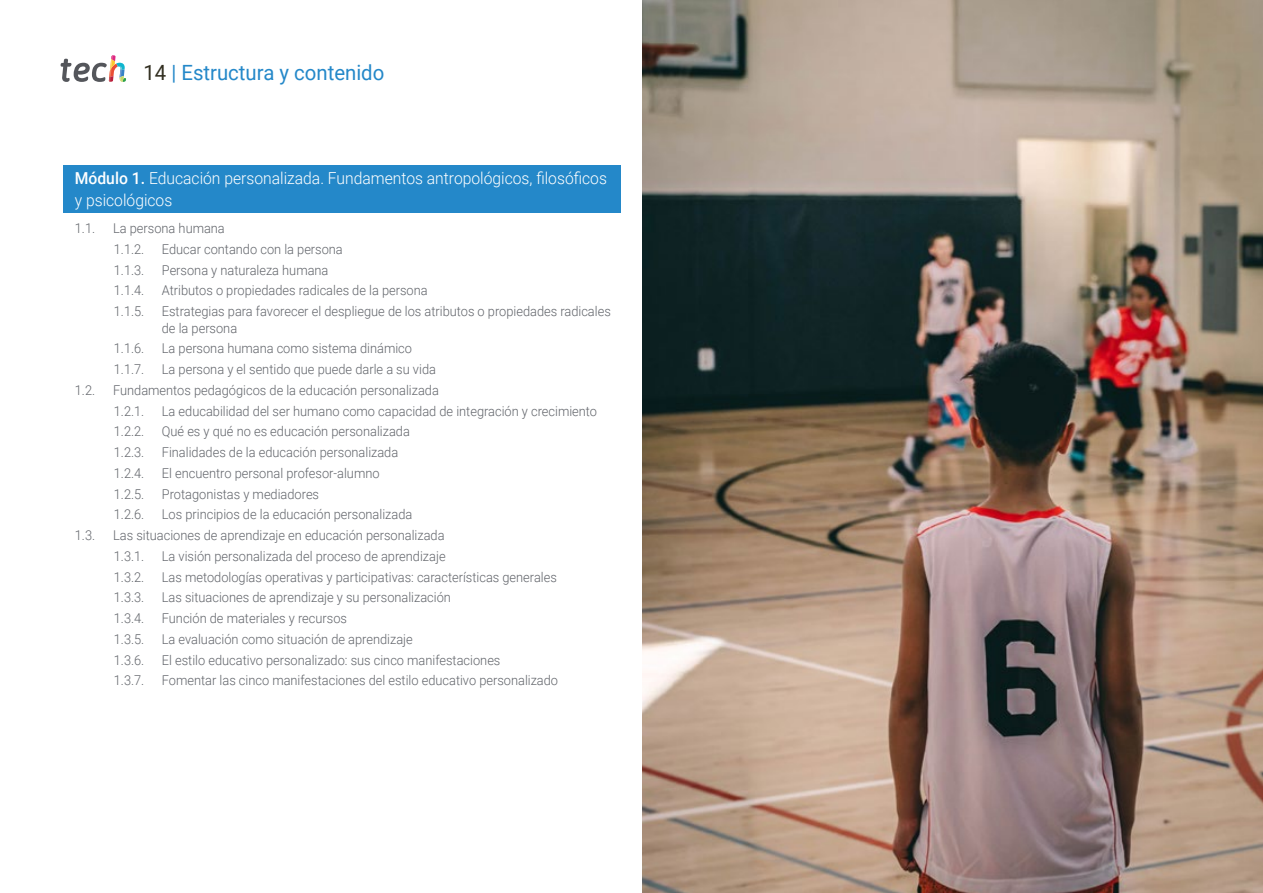
<style>
.page{position:relative;width:1263px;height:893px;background:#fff}
.page>*{position:absolute;margin:0;border:0;box-sizing:border-box;transform-origin:0 0}
.t1{font:21px "Roboto";color:#2488c9}
.t2{font:300 16.5px/22.5px "Roboto";color:#fff;scale:.95 1}
.t3{font:300 13.5px/20.7px "Roboto";color:#61646a;scale:.95 1}
.s1{color:#312e20}
.s2{font-weight:500}
</style>
<div class="page">
<svg style="left:61px;top:55px;width:65px;height:27px"></svg>
<div style="left:64px;top:165px;width:557px;height:47px;background:#2488c9"></div>
<img style="left:642px;top:0;width:621px;height:893px">
<h1 class="t1" style="left:144px;top:57px;width:242px"><span class="s1">14</span> | Estructura y contenido</h1>
<p class="t2" style="left:75px;top:166px;width:562px"><span class="s2">Módulo 1.</span> Educación personalizada. Fundamentos antropológicos, filosóficos y psicológicos</p>
<p class="t3" style="left:75px;top:217px;width:23px">1.1.</p>
<p class="t3" style="left:113px;top:217px;width:119px">La persona humana<br>1.1.2.</p>
<p class="t3" style="left:162px;top:238px;width:192px">Educar contando con la persona</p>
<p class="t3" style="left:114px;top:259px;width:34px">1.1.3.</p>
<p class="t3" style="left:162px;top:259px;width:177px">Persona y naturaleza humana</p>
<p class="t3" style="left:114px;top:280px;width:34px">1.1.4.</p>
<p class="t3" style="left:162px;top:280px;width:281px">Atributos o propiedades radicales de la persona</p>
<p class="t3" style="left:114px;top:300px;width:34px">1.1.5.</p>
<p class="t3" style="left:162px;top:303px;width:474px;line-height:16.5px">Estrategias para favorecer el despliegue de los atributos o propiedades radicales de la persona</p>
<p class="t3" style="left:114px;top:338px;width:34px">1.1.6.</p>
<p class="t3" style="left:162px;top:338px;width:265px">La persona humana como sistema dinámico</p>
<p class="t3" style="left:114px;top:358px;width:34px">1.1.7.</p>
<p class="t3" style="left:162px;top:358px;width:290px">La persona y el sentido que puede darle a su vida</p>
<p class="t3" style="left:75px;top:379px;width:23px">1.2.</p>
<p class="t3" style="left:113px;top:379px;width:344px">Fundamentos pedagógicos de la educación personalizada<br>1.2.1.</p>
<p class="t3" style="left:162px;top:400px;width:460px">La educabilidad del ser humano como capacidad de integración y crecimiento</p>
<p class="t3" style="left:114px;top:421px;width:34px">1.2.2.</p>
<p class="t3" style="left:162px;top:421px;width:263px">Qué es y qué no es educación personalizada</p>
<p class="t3" style="left:114px;top:441px;width:34px">1.2.3.</p>
<p class="t3" style="left:162px;top:441px;width:250px">Finalidades de la educación personalizada</p>
<p class="t3" style="left:114px;top:462px;width:34px">1.2.4.</p>
<p class="t3" style="left:162px;top:462px;width:231px">El encuentro personal profesor-alumno</p>
<p class="t3" style="left:114px;top:483px;width:34px">1.2.5.</p>
<p class="t3" style="left:162px;top:483px;width:167px">Protagonistas y mediadores</p>
<p class="t3" style="left:114px;top:504px;width:34px">1.2.6.</p>
<p class="t3" style="left:162px;top:504px;width:265px">Los principios de la educación personalizada</p>
<p class="t3" style="left:75px;top:524px;width:23px">1.3.</p>
<p class="t3" style="left:113px;top:524px;width:350px">Las situaciones de aprendizaje en educación personalizada<br>1.3.1.</p>
<p class="t3" style="left:162px;top:545px;width:300px">La visión personalizada del proceso de aprendizaje</p>
<p class="t3" style="left:114px;top:566px;width:34px">1.3.2.</p>
<p class="t3" style="left:162px;top:566px;width:417px">Las metodologías operativas y participativas: características generales</p>
<p class="t3" style="left:114px;top:587px;width:34px">1.3.3.</p>
<p class="t3" style="left:162px;top:587px;width:306px">Las situaciones de aprendizaje y su personalización</p>
<p class="t3" style="left:114px;top:607px;width:34px">1.3.4.</p>
<p class="t3" style="left:162px;top:607px;width:196px">Función de materiales y recursos</p>
<p class="t3" style="left:114px;top:628px;width:34px">1.3.5.</p>
<p class="t3" style="left:162px;top:628px;width:266px">La evaluación como situación de aprendizaje</p>
<p class="t3" style="left:114px;top:649px;width:34px">1.3.6.</p>
<p class="t3" style="left:162px;top:649px;width:358px">El estilo educativo personalizado: sus cinco manifestaciones</p>
<p class="t3" style="left:114px;top:670px;width:34px">1.3.7.</p>
<p class="t3" style="left:162px;top:670px;width:419px">Fomentar las cinco manifestaciones del estilo educativo personalizado</p>
</div>
